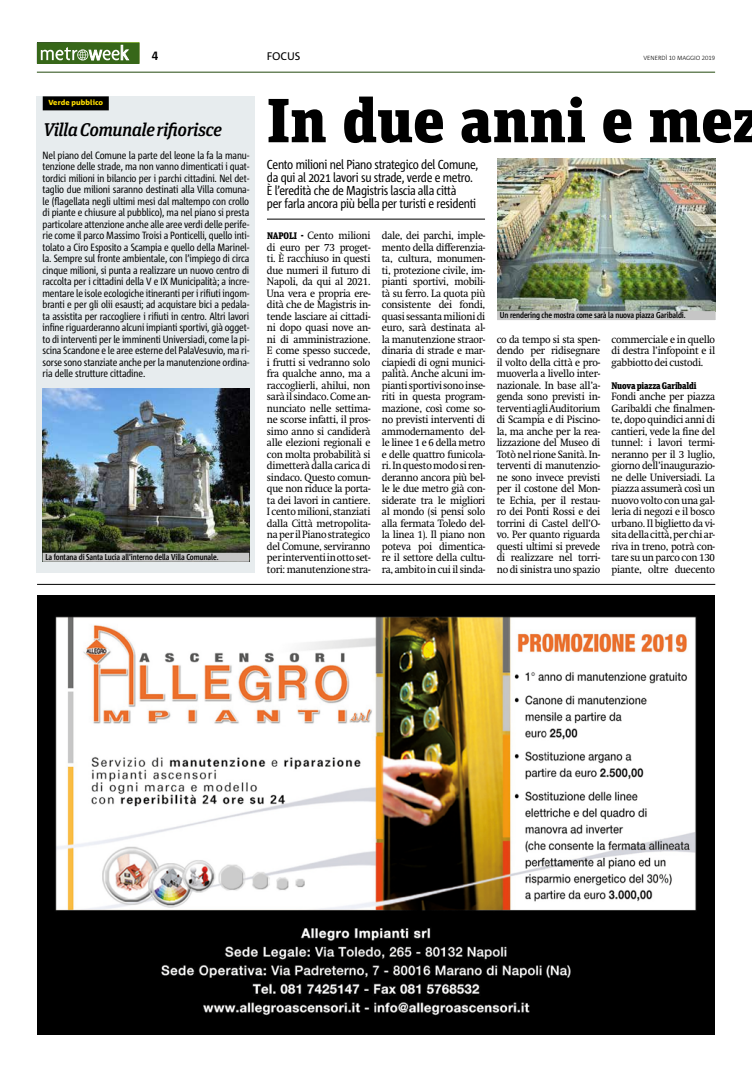
<style>
.page{position:relative;width:752px;height:1078px;background:#fff}
.page>*{position:absolute;margin:0;border:0;box-sizing:border-box;transform-origin:0 0}
.t1{font:900 62.1px "Unit Slab Pro";color:#000}
.t2{font:italic 500 18.4px "Unit Slab Pro";letter-spacing:-.03em;color:#000}
.t3{font:13px/13px "Corpid Cd OT";letter-spacing:-.02em;color:#000}
.t4{font:700 12px "Corpid OT";color:#000}
.t5{font:11px "Corpid OT";letter-spacing:-.01em;color:#000}
.t6{font:10.5px/11.5px "Metro Swift";letter-spacing:-.02em;color:#000;text-align:justify;scale:.94 1}
.t7{font:10.5px/11.5px "Corpid Cd OT";letter-spacing:-.01em;color:#000;text-align:justify}
.t8{font:900 9.5px "Unit Slab Pro";letter-spacing:-.02em;color:#000;scale:.94 1}
.t9{font:700 8.5px "Corpid Cd OT";letter-spacing:-.01em;color:#000}
.t10{font:800 7.3px "Corpid OT";letter-spacing:.015em;color:#fd0}
.t11{font:300 6px "Corpid OT";letter-spacing:-.005em;color:#000}
.s1{font-family:"Unit Slab Pro";font-weight:900;font-size:9.5px}
</style>
<div class="page">
<hr style="left:37px;top:72px;width:677px;height:1px;background:#21480d">
<div style="left:37px;top:43px;width:102px;height:20px;background:#376719"></div>
<svg style="left:41px;top:45px;width:88px;height:16px"></svg>
<img style="left:38px;top:596px;width:676px;height:438px">
<hr style="left:37px;top:584px;width:678px;height:1px;background:#000">
<hr style="left:267px;top:219px;width:218px;height:1px;background:#000">
<div style="left:37px;top:96px;width:218px;height:477px;background:#e7ecee"></div>
<img style="left:43px;top:389px;width:206px;height:163px">
<div style="left:43px;top:552px;width:206px;height:9px;background:#c6c6c6"></div>
<div style="left:43px;top:96px;width:66px;height:14px;background:#000"></div>
<img style="left:497px;top:159px;width:217px;height:152px">
<div style="left:497px;top:311px;width:217px;height:9px;background:#c6c6c6"></div>
<p class="t4" style="left:152px;top:48px;width:8px">4</p>
<p class="t5" style="left:267px;top:50px;width:35px">FOCUS</p>
<p class="t11" style="left:643px;top:54px;width:73px">VENERDÌ 10 MAGGIO 2019</p>
<h1 class="t1" style="left:267px;top:73px;width:495px">In due anni e mez</h1>
<p class="t10" style="left:48px;top:98px;width:56px">Verde pubblico</p>
<h2 class="t2" style="left:43px;top:117px;width:180px">Villa Comunale rifiorisce</h2>
<p class="t7" style="left:43px;top:149px;width:208px">Nel piano del Comune la parte del leone la fa la manu&shy;tenzione delle strade, ma non vanno dimenticati i quat&shy;tordici milioni in bilancio per i parchi cittadini. Nel det&shy;taglio due milioni saranno destinati alla Villa comuna&shy;le (flagellata negli ultimi mesi dal maltempo con crollo di piante e chiusure al pubblico), ma nel piano si presta particolare attenzione anche alle aree verdi delle perife&shy;rie come il parco Massimo Troisi a Ponticelli, quello inti&shy;tolato a Ciro Esposito a Scampia e quello della Marinel&shy;la. Sempre sul fronte ambientale, con l’impiego di circa cinque milioni, si punta a realizzare un nuovo centro di raccolta per i cittadini della V e IX Municipalità; a incre&shy;mentare le isole ecologiche itineranti per i rifiuti ingom&shy;branti e per gli olii esausti; ad acquistare bici a pedala&shy;ta assistita per raccogliere i rifiuti in centro. Altri lavori infine riguarderanno alcuni impianti sportivi, già ogget&shy;to di interventi per le imminenti Universiadi, come la pi&shy;scina Scandone e le aree esterne del PalaVesuvio, ma ri&shy;sorse sono stanziate anche per la manutenzione ordina&shy;ria delle strutture cittadine.</p>
<p class="t9" style="left:45px;top:551px;width:174px">La fontana di Santa Lucia all’interno della Villa Comunale.</p>
<p class="t3" style="left:267px;top:158px;width:213px">Cento milioni nel Piano strategico del Comune, da qui al 2021 lavori su strade, verde e metro.<br>È l’eredità che de Magistris lascia alla città<br>per farla ancora più bella per turisti e residenti</p>
<p class="t6" style="left:267px;top:230px;width:112px"><span class="s1">NAPOLI -</span> Cento milioni di euro per 73 proget&shy;ti. È racchiuso in questi due numeri il futuro di Napoli, da qui al 2021.<br>Una vera e propria ere&shy;dità che de Magistris in&shy;tende lasciare ai cittadi&shy;ni dopo quasi nove an&shy;ni di amministrazione.<br>E come spesso succede, i frutti si vedranno solo fra qualche anno, ma a raccoglierli, ahilui, non sarà il sindaco. Come an&shy;nunciato nelle settima&shy;ne scorse infatti, il pros&shy;simo anno si candiderà alle elezioni regionali e con molta probabilità si dimetterà dalla carica di sindaco. Questo comun&shy;que non riduce la porta&shy;ta dei lavori in cantiere.<br>I cento milioni, stanziati dalla Città metropolita&shy;na per il Piano strategico del Comune, serviranno per interventi in otto set&shy;tori: manutenzione stra-</p>
<p class="t6" style="left:381px;top:230px;width:112px">dale, dei parchi, imple&shy;mento della differenzia&shy;ta, cultura, monumen&shy;ti, protezione civile, im&shy;pianti sportivi, mobili&shy;tà su ferro. La quota più consistente dei fondi, quasi sessanta milioni di euro, sarà destinata al&shy;la manutenzione straor&shy;dinaria di strade e mar&shy;ciapiedi di ogni munici&shy;palità. Anche alcuni im&shy;pianti sportivi sono inse&shy;riti in questa program&shy;mazione, così come so&shy;no previsti interventi di ammodernamento del&shy;le linee 1 e 6 della metro e delle quattro funicola&shy;ri. In questo modo si ren&shy;deranno ancora più bel&shy;le le due metro già con&shy;siderate tra le migliori al mondo (si pensi solo alla fermata Toledo del&shy;la linea 1). Il piano non poteva poi dimentica&shy;re il settore della cultu&shy;ra, ambito in cui il sinda-</p>
<p class="t9" style="left:499px;top:310px;width:187px">Un rendering che mostra come sarà la nuova piazza Garibaldi.</p>
<p class="t6" style="left:496px;top:333px;width:112px">co da tempo si sta spen&shy;dendo per ridisegnare il volto della città e pro&shy;muoverla a livello inter&shy;nazionale. In base all’a&shy;genda sono previsti in&shy;terventi agli Auditorium di Scampia e di Piscino&shy;la, ma anche per la rea&shy;lizzazione del Museo di Totò nel rione Sanità. In&shy;terventi di manutenzio&shy;ne sono invece previsti per il costone del Mon&shy;te Echia, per il restau&shy;ro dei Ponti Rossi e dei torrini di Castel dell’O&shy;vo. Per quanto riguarda questi ultimi si prevede di realizzare nel torri&shy;no di sinistra uno spazio</p>
<p class="t6" style="left:611px;top:333px;width:112px">commerciale e in quello di destra l’infopoint e il gabbiotto dei custodi.</p>
<p class="t8" style="left:611px;top:378px;width:92px">Nuova piazza Garibaldi</p>
<p class="t6" style="left:611px;top:391px;width:112px">Fondi anche per piazza Garibaldi che finalmen&shy;te, dopo quindici anni di cantieri, vede la fine del tunnel: i lavori termi&shy;neranno per il 3 luglio, giorno dell’inaugurazio&shy;ne delle Universiadi. La piazza assumerà così un nuovo volto con una gal&shy;leria di negozi e il bosco urbano. Il biglietto da vi&shy;sita della città, per chi ar&shy;riva in treno, potrà con&shy;tare su un parco con 130 piante, oltre duecento</p>
</div>
